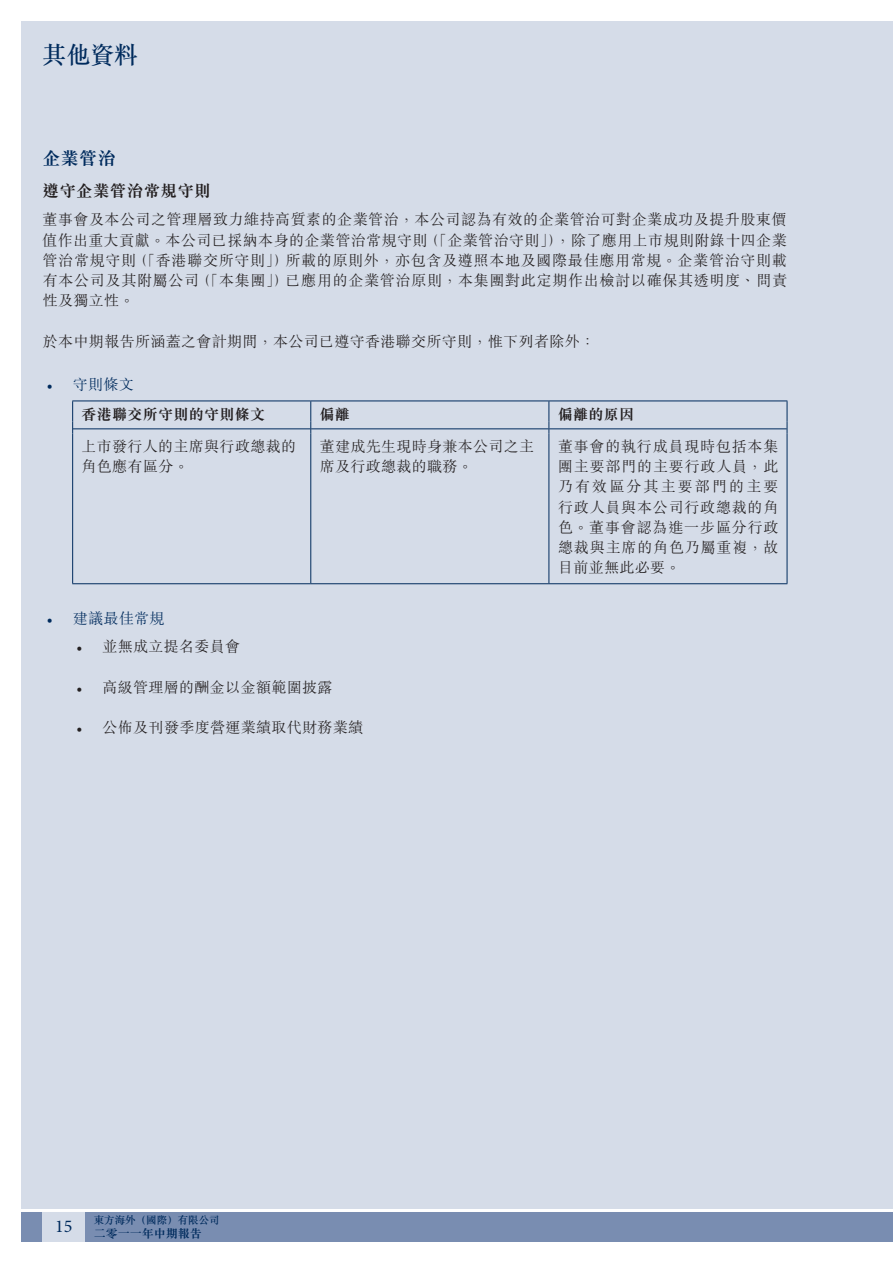
<style>
.page{position:relative;width:893px;height:1263px;background:#fff}
.page>*{position:absolute;margin:0;border:0;box-sizing:border-box;transform-origin:0 0}
.t1{font:500 24px "M Sung HK";color:#002b5d}
.t2{font:700 18px "M Sung HK";color:#002b5d}
.t3{font:700 16.5px "M Sung HK";letter-spacing:.02em;color:#231f20}
.t4{font:300 15px/20.2px "M Sung HK";letter-spacing:.025em;color:#231f20;text-align:justify}
.t5{font:700 15px/29.5px "M Sung HK";letter-spacing:.02em;color:#231f20}
.t6{font:300 15px "M Sung HK";letter-spacing:.025em;color:#002b5d}
.t7{font:700 12px "M Sung HK";color:#002b5d}
.t8{font:500 10.5px "M Sung HK";color:#002b5d}
.s1{font-family:"Minion Pro";font-weight:600;color:#002b5d}
.s2{font-weight:300;color:#002b5d}
.s3{font-family:"Minion Pro";font-weight:600}
.s4{font-family:"Minion Pro";font-weight:400;font-size:18px}
</style>
<div class="page">
<div style="left:21px;top:21px;width:872px;height:1221px;background:#d5dce8"></div>
<div style="left:21px;top:1212px;width:872px;height:30px;background:#798db1"></div>
<div style="left:43px;top:1196px;width:42px;height:46px;background:#d5dce8"></div>
<hr style="left:0;top:1209px;width:893px;height:3px;background:#fff">
<hr style="left:72px;top:401px;width:239px;height:1px;background:#002b5d">
<hr style="left:311px;top:401px;width:238px;height:1px;background:#002b5d">
<hr style="left:549px;top:401px;width:238px;height:1px;background:#002b5d">
<svg style="left:72px;top:401px;width:1px;height:32px"></svg>
<svg style="left:310px;top:401px;width:1px;height:32px"></svg>
<svg style="left:549px;top:401px;width:1px;height:32px"></svg>
<svg style="left:787px;top:401px;width:1px;height:32px"></svg>
<hr style="left:72px;top:433px;width:1px;height:150px;background:#002b5d">
<hr style="left:310px;top:433px;width:1px;height:150px;background:#002b5d">
<hr style="left:549px;top:433px;width:1px;height:150px;background:#002b5d">
<hr style="left:787px;top:433px;width:1px;height:150px;background:#002b5d">
<hr style="left:72px;top:583px;width:239px;height:1px;background:#002b5d">
<hr style="left:311px;top:583px;width:238px;height:1px;background:#002b5d">
<hr style="left:549px;top:583px;width:238px;height:1px;background:#002b5d">
<hr style="left:73px;top:428px;width:237px;height:1px;background:#002b5d">
<hr style="left:311px;top:428px;width:238px;height:1px;background:#002b5d">
<hr style="left:549px;top:428px;width:238px;height:1px;background:#002b5d">
<h1 class="t1" style="left:43px;top:38px;width:97px">其他資料</h1>
<p class="t2" style="left:43px;top:146px;width:75px">企業管治</p>
<p class="t3" style="left:43px;top:179px;width:170px">遵守企業管治常規守則</p>
<p class="t4" style="left:42px;top:209px;width:746px">董事會及本公司之管理層致力維持高質素的企業管治，本公司認為有效的企業管治可對企業成功及提升股東價值作出重大貢獻。本公司已採納本身的企業管治常規守則（「企業管治守則」），除了應用上市規則附錄十四企業管治常規守則（「香港聯交所守則」）所載的原則外，亦包含及遵照本地及國際最佳應用常規。企業管治守則載有本公司及其附屬公司（「本集團」）已應用的企業管治原則，本集團對此定期作出檢討以確保其透明度、問責性及獨立性。</p>
<p class="t4" style="left:43px;top:330px;width:554px">於本中期報告所涵蓋之會計期間，本公司已遵守香港聯交所守則，惟下列者除外：</p>
<p class="t5" style="left:82px;top:369px;width:185px;text-indent:-35px"><span class="s1">•</span> <span class="s2">守則條文<br></span>香港聯交所守則的守則條文</p>
<p class="t5" style="left:320px;top:399px;width:32px">偏離</p>
<p class="t5" style="left:558px;top:399px;width:78px">偏離的原因</p>
<p class="t4" style="left:82px;top:435px;width:216px">上市發行人的主席與行政總裁的角色應有區分。</p>
<p class="t4" style="left:320px;top:435px;width:216px">董建成先生現時身兼本公司之主席及行政總裁的職務。</p>
<p class="t4" style="left:558px;top:435px;width:222px">董事會的執行成員現時包括本集團主要部門的主要行政人員，此乃有效區分其主要部門的主要行政人員與本公司行政總裁的角色。董事會認為進一步區分行政總裁與主席的角色乃屬重複，故目前並無此必要。</p>
<p class="t6" style="left:47px;top:608px;width:119px"><span class="s3">•</span> 建議最佳常規</p>
<p class="t4" style="left:77px;top:636px;width:165px"><span class="s3">•</span> 並無成立提名委員會</p>
<p class="t4" style="left:77px;top:677px;width:257px"><span class="s3">•</span> 高級管理層的酬金以金額範圍披露</p>
<p class="t4" style="left:77px;top:717px;width:288px"><span class="s3">•</span> 公佈及刊發季度營運業績取代財務業績</p>
<p class="t8" style="left:55px;top:1213px;width:166px"><span class="s4">15</span> 東方海外（國際）有限公司</p>
<p class="t7" style="left:94px;top:1225px;width:109px">二零一一年中期報告</p>
</div>
